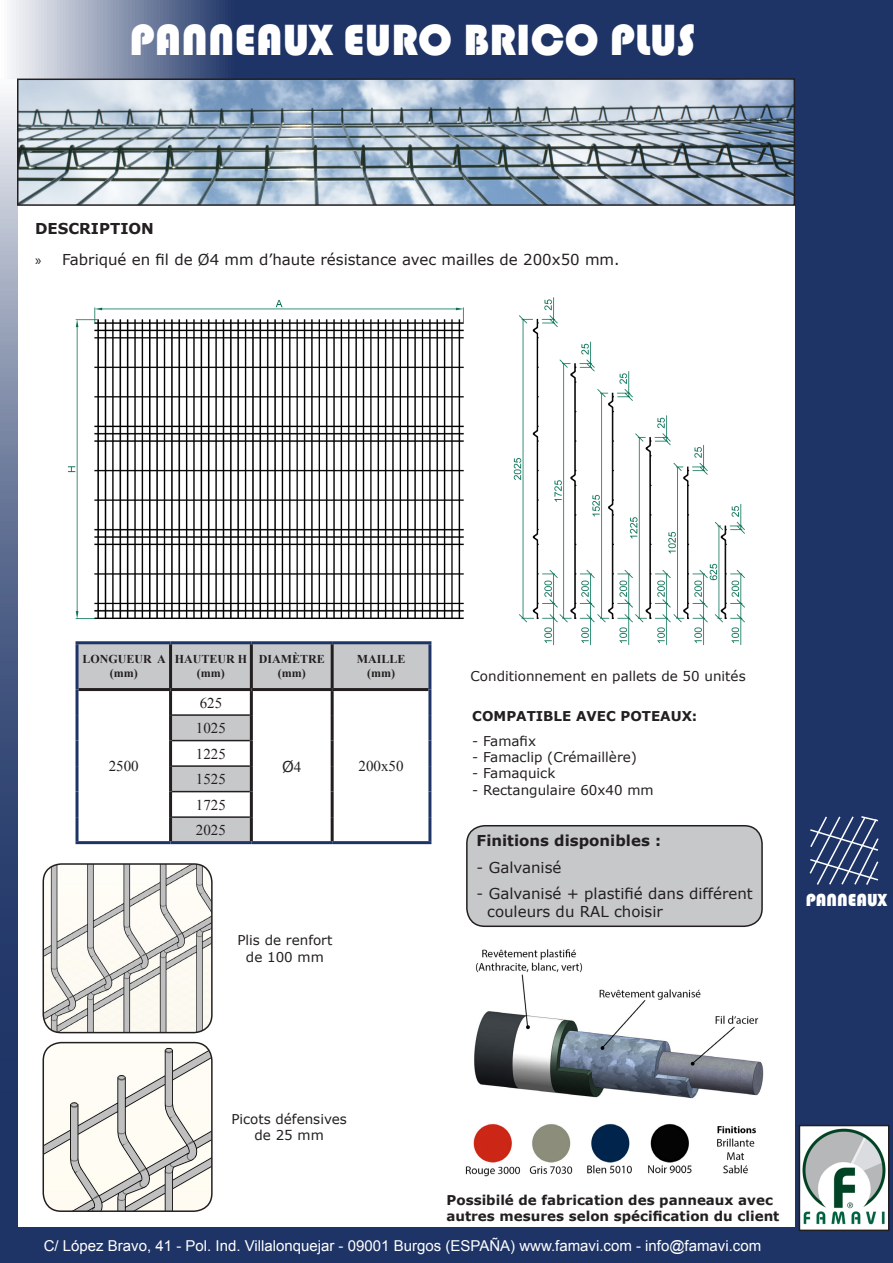
<style>
.page{position:relative;width:893px;height:1263px;background:#fff}
.page>*{position:absolute;margin:0;border:0;box-sizing:border-box;transform-origin:0 0}
.t1{font:45px "Bauhaus 93";color:#fff}
.t2{font:18px "Bauhaus 93";color:#fff}
.t3{font:15px/18px "Verdana";color:#231f20}
.t4{font:15px "Arial";color:#fff}
.t5{font:15px "Times New Roman";color:#231f20}
.t6{font:700 15px "Verdana";color:#231f20}
.t7{font:13.5px/16.2px "Verdana";color:#231f20;text-align:center}
.t8{font:700 13.5px/16.2px "Verdana";color:#231f20}
.t9{font:700 12px "Times New Roman";color:#231f20}
.s1{font-family:"Myriad Pro"}
.s2{font-family:"Times New Roman"}
</style>
<div class="page">
<svg style="left:10px;top:0;width:785px;height:79px;background:#3d507b"></svg>
<div style="left:795px;top:0;width:98px;height:1263px;background:#1e3466"></div>
<div style="left:0;top:1228px;width:796px;height:35px;background:#1e3466"></div>
<img style="left:802px;top:1128px;width:84px;height:100px">
<div style="left:799px;top:1125px;width:90px;height:106px;border:2px solid #231f20"></div>
<svg style="left:0;top:93px;width:17px;height:1135px;background:#5c6c90"></svg>
<svg style="left:809px;top:816px;width:70px;height:69px"></svg>
<img style="left:20px;top:81px;width:772px;height:122px">
<div style="left:17px;top:78px;width:778px;height:128px;border:2px solid #231f20"></div>
<img style="left:67px;top:297px;width:678px;height:358px">
<div style="left:79px;top:644px;width:349px;height:44px;background:#c7c8ca"></div>
<svg style="left:79px;top:691px;width:349px;height:150px"></svg>
<svg style="left:172px;top:716px;width:78px;height:75px"></svg>
<hr style="left:76px;top:689px;width:3px;height:26px;background:#1e3466">
<hr style="left:76px;top:715px;width:3px;height:25px;background:#1e3466">
<hr style="left:76px;top:740px;width:3px;height:26px;background:#1e3466">
<hr style="left:76px;top:766px;width:3px;height:26px;background:#1e3466">
<hr style="left:76px;top:792px;width:3px;height:25px;background:#1e3466">
<hr style="left:76px;top:817px;width:3px;height:24px;background:#1e3466">
<hr style="left:76px;top:841px;width:95px;height:3px;background:#1e3466">
<hr style="left:251px;top:841px;width:81px;height:3px;background:#1e3466">
<hr style="left:76px;top:641px;width:95px;height:3px;background:#1e3466">
<hr style="left:76px;top:644px;width:3px;height:45px;background:#1e3466">
<hr style="left:171px;top:641px;width:80px;height:3px;background:#1e3466">
<hr style="left:251px;top:641px;width:81px;height:3px;background:#1e3466">
<hr style="left:332px;top:641px;width:99px;height:3px;background:#1e3466">
<hr style="left:428px;top:644px;width:3px;height:45px;background:#1e3466">
<hr style="left:169px;top:644px;width:3px;height:44px;background:#231f20">
<hr style="left:250px;top:644px;width:3px;height:44px;background:#231f20">
<hr style="left:331px;top:644px;width:3px;height:44px;background:#231f20">
<hr style="left:79px;top:688px;width:92px;height:3px;background:#231f20">
<hr style="left:251px;top:688px;width:81px;height:3px;background:#231f20">
<hr style="left:171px;top:688px;width:80px;height:3px;background:#231f20">
<hr style="left:169px;top:691px;width:3px;height:24px;background:#231f20">
<hr style="left:250px;top:691px;width:3px;height:24px;background:#231f20">
<hr style="left:169px;top:715px;width:3px;height:25px;background:#231f20">
<hr style="left:250px;top:715px;width:3px;height:25px;background:#231f20">
<hr style="left:169px;top:740px;width:3px;height:26px;background:#231f20">
<hr style="left:250px;top:740px;width:3px;height:26px;background:#231f20">
<hr style="left:169px;top:766px;width:3px;height:26px;background:#231f20">
<hr style="left:250px;top:766px;width:3px;height:26px;background:#231f20">
<hr style="left:169px;top:792px;width:3px;height:25px;background:#231f20">
<hr style="left:250px;top:792px;width:3px;height:25px;background:#231f20">
<hr style="left:169px;top:817px;width:3px;height:24px;background:#231f20">
<hr style="left:250px;top:817px;width:3px;height:24px;background:#231f20">
<hr style="left:172px;top:714px;width:78px;height:2px;background:#231f20">
<hr style="left:172px;top:740px;width:78px;height:1px;background:#231f20">
<hr style="left:172px;top:765px;width:78px;height:2px;background:#231f20">
<hr style="left:172px;top:791px;width:78px;height:1px;background:#231f20">
<hr style="left:172px;top:816px;width:78px;height:2px;background:#231f20">
<hr style="left:171px;top:841px;width:80px;height:3px;background:#1e3466">
<hr style="left:332px;top:688px;width:96px;height:3px;background:#231f20">
<hr style="left:331px;top:691px;width:3px;height:24px;background:#231f20">
<hr style="left:331px;top:715px;width:3px;height:25px;background:#231f20">
<hr style="left:331px;top:740px;width:3px;height:26px;background:#231f20">
<hr style="left:331px;top:766px;width:3px;height:26px;background:#231f20">
<hr style="left:331px;top:792px;width:3px;height:25px;background:#231f20">
<hr style="left:331px;top:817px;width:3px;height:24px;background:#231f20">
<hr style="left:428px;top:689px;width:3px;height:26px;background:#1e3466">
<hr style="left:428px;top:715px;width:3px;height:25px;background:#1e3466">
<hr style="left:428px;top:740px;width:3px;height:26px;background:#1e3466">
<hr style="left:428px;top:766px;width:3px;height:26px;background:#1e3466">
<hr style="left:428px;top:792px;width:3px;height:25px;background:#1e3466">
<hr style="left:428px;top:817px;width:3px;height:24px;background:#1e3466">
<hr style="left:332px;top:841px;width:99px;height:3px;background:#1e3466">
<img style="left:43px;top:864px;width:169px;height:168px">
<div style="left:43px;top:863px;width:170px;height:170px;border:2px solid #231f20;border-radius:18px"></div>
<img style="left:43px;top:1042px;width:169px;height:169px">
<div style="left:43px;top:1042px;width:170px;height:170px;border:2px solid #231f20;border-radius:18px"></div>
<div style="left:467px;top:826px;width:295px;height:100px;background:#c7c8ca;border-radius:18px"></div>
<div style="left:466px;top:825px;width:297px;height:102px;border:2px solid #231f20;border-radius:18px"></div>
<img style="left:465px;top:949px;width:299px;height:228px">
<p class="t1" style="left:130px;top:15px;width:567px">PANNEAUX EURO BRICO PLUS</p>
<p class="t6" style="left:35px;top:218px;width:120px">DESCRIPTION</p>
<p class="t3" style="left:35px;top:250px;width:586px"><span class="s1">»</span> Fabriqué en fil de Ø4 mm d’haute résistance avec mailles de 200x50 mm.</p>
<p class="t9" style="left:82px;top:651px;width:85px">LONGUEUR A</p>
<p class="t9" style="left:110px;top:665px;width:29px">(mm)</p>
<p class="t5" style="left:109px;top:756px;width:31px">2500</p>
<p class="t9" style="left:175px;top:651px;width:74px">HAUTEUR H</p>
<p class="t9" style="left:197px;top:665px;width:29px">(mm)</p>
<p class="t5" style="left:200px;top:692px;width:24px">625</p>
<p class="t5" style="left:196px;top:718px;width:31px">1025</p>
<p class="t5" style="left:196px;top:743px;width:31px">1225</p>
<p class="t5" style="left:196px;top:769px;width:31px">1525</p>
<p class="t5" style="left:196px;top:794px;width:31px">1725</p>
<p class="t5" style="left:196px;top:820px;width:31px">2025</p>
<p class="t9" style="left:259px;top:651px;width:67px">DIAMÈTRE</p>
<p class="t9" style="left:278px;top:665px;width:29px">(mm)</p>
<p class="t9" style="left:357px;top:651px;width:50px">MAILLE</p>
<p class="t9" style="left:367px;top:665px;width:29px">(mm)</p>
<p class="t3" style="left:282px;top:757px;width:21px">Ø<span class="s2">4</span></p>
<p class="t5" style="left:359px;top:756px;width:46px">200x50</p>
<p class="t7" style="left:237px;top:932px;width:96px">Plis de renfort de 100 mm</p>
<p class="t7" style="left:470px;top:668px;width:277px">Conditionnement en pallets de 50 unités</p>
<p class="t8" style="left:472px;top:708px;width:227px">COMPATIBLE AVEC POTEAUX:</p>
<p class="t7" style="left:472px;top:733px;width:65px">- Famafix</p>
<p class="t7" style="left:472px;top:749px;width:166px">- Famaclip (Crémaillère)</p>
<p class="t7" style="left:472px;top:765px;width:85px">- Famaquick</p>
<p class="t7" style="left:472px;top:781px;width:183px">- Rectangulaire 60x40 mm</p>
<p class="t6" style="left:477px;top:830px;width:186px">Finitions disponibles :</p>
<p class="t3" style="left:477px;top:858px;width:86px">- Galvanisé</p>
<p class="t3" style="left:487px;top:885px;width:267px;text-indent:-11px">- Galvanisé + plastifié dans différent couleurs du RAL choisir</p>
<h2 class="t2" style="left:806px;top:890px;width:82px">PANNEAUX</h2>
<p class="t7" style="left:231px;top:1110px;width:117px">Picots défensives de 25 mm</p>
<p class="t8" style="left:446px;top:1191px;width:334px">Possibilé de fabrication des panneaux avec autres mesures selon spécification du client</p>
<p class="t4" style="left:44px;top:1236px;width:719px">C/ López Bravo, 41 - Pol. Ind. Villalonquejar - 09001 Burgos (ESPAÑA) www.famavi.com - info@famavi.com</p>
</div>
